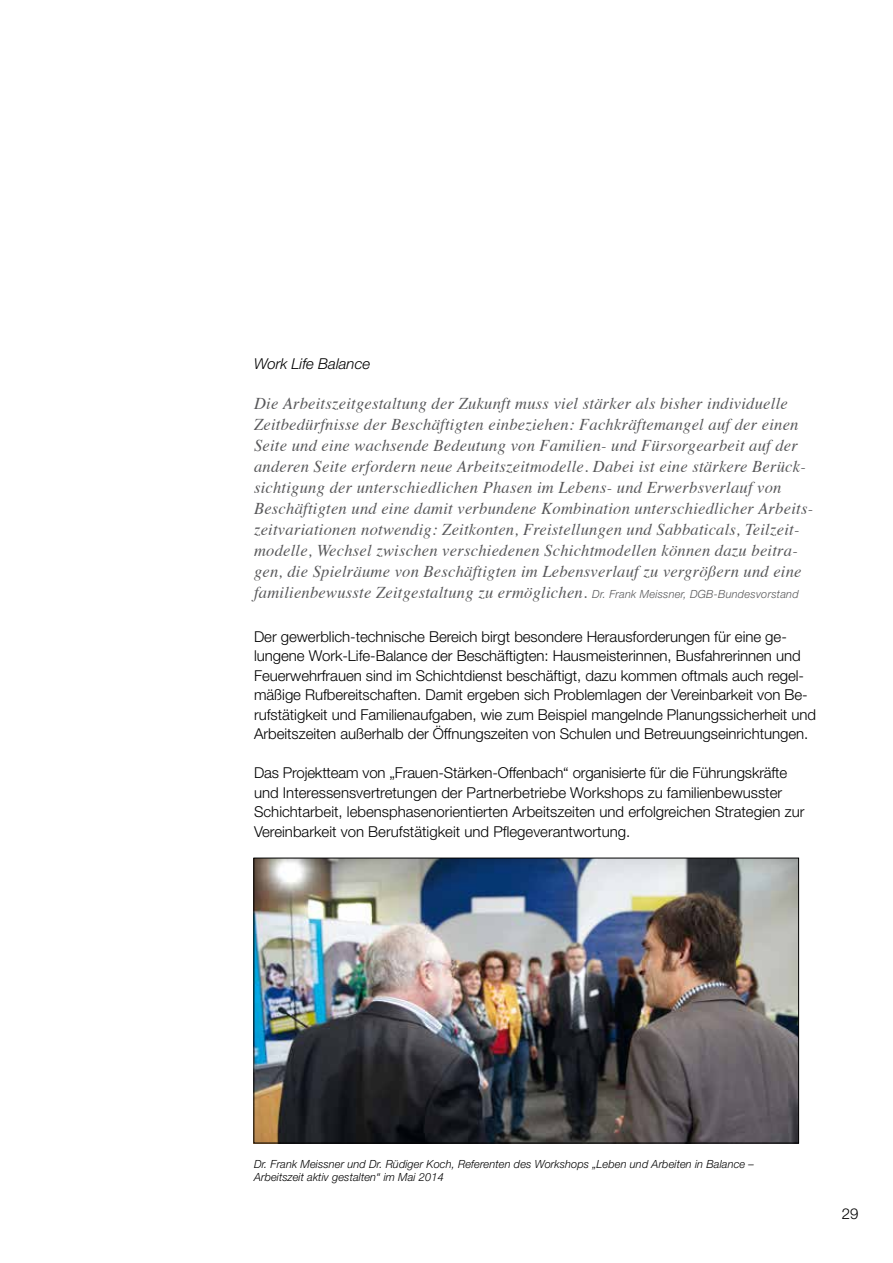
<style>
.page{position:relative;width:893px;height:1263px;background:#fff}
.page>*{position:absolute;margin:0;border:0;box-sizing:border-box;transform-origin:0 0}
.t1{font:italic 16.5px/21px "Times";letter-spacing:.015em;color:#58585a}
.t2{font:300 15px/19.5px "Helvetica Neue";letter-spacing:-.005em;color:#000}
.t3{font:italic 300 15px "Helvetica Neue";color:#000}
.t4{font:italic 300 11.25px/13.5px "Helvetica Neue";letter-spacing:.01em;color:#000}
.s1{font-family:"Helvetica Neue";font-weight:300;font-size:11.25px}
</style>
<div class="page">
<img style="left:256px;top:860px;width:541px;height:281px">
<div style="left:254px;top:858px;width:545px;height:285px;border:1px solid #000"></div>
<p class="t3" style="left:254px;top:354px;width:118px">Work Life Balance</p>
<p class="t1" style="left:254px;top:392px;width:561px">Die Arbeitszeitgestaltung der Zukunft muss viel stärker als bisher individuelle Zeitbedürfnisse der Beschäftigten einbeziehen: Fachkräftemangel auf der einen Seite und eine wachsende Bedeutung von Familien- und Fürsorgearbeit auf der anderen Seite erfordern neue Arbeitszeitmodelle. Dabei ist eine stärkere Berück&shy;sichtigung der unterschiedlichen Phasen im Lebens- und Erwerbsverlauf von Beschäftigten und eine damit verbundene Kombination unterschiedlicher Arbeits&shy;zeitvariationen notwendig: Zeitkonten, Freistellungen und Sabbaticals, Teilzeit&shy;modelle, Wechsel zwischen verschiedenen Schichtmodellen können dazu beitra&shy;gen, die Spielräume von Beschäftigten im Lebensverlauf zu vergrößern und eine familienbewusste Zeitgestaltung zu ermöglichen. <span class="s1">Dr. Frank Meissner, DGB-Bundesvorstand</span></p>
<p class="t2" style="left:254px;top:626px;width:563px">Der gewerblich-technische Bereich birgt besondere Herausforderungen für eine ge&shy;lungene Work-Life-Balance der Beschäftigten: Hausmeisterinnen, Busfahrerinnen und Feuerwehrfrauen sind im Schichtdienst beschäftigt, dazu kommen oftmals auch regel&shy;mäßige Rufbereitschaften. Damit ergeben sich Problemlagen der Vereinbarkeit von Be&shy;rufstätigkeit und Familienaufgaben, wie zum Beispiel mangelnde Planungssicherheit und Arbeitszeiten außerhalb der Öffnungszeiten von Schulen und Betreuungseinrichtungen.</p>
<p class="t2" style="left:254px;top:763px;width:552px">Das Projektteam von „Frauen-Stärken-Offenbach“ organisierte für die Führungskräfte und Interessensvertretungen der Partnerbetriebe Workshops zu familienbewusster Schichtarbeit, lebensphasenorientierten Arbeitszeiten und erfolgreichen Strategien zur Vereinbarkeit von Berufstätigkeit und Pflegeverantwortung.</p>
<p class="t4" style="left:254px;top:1157px;width:502px">Dr. Frank Meissner und Dr. Rüdiger Koch, Referenten des Workshops „Leben und Arbeiten in Balance –<br>Arbeitszeit aktiv gestalten“ im Mai 2014</p>
<p class="t2" style="left:842px;top:1204px;width:18px">29</p>
</div>
